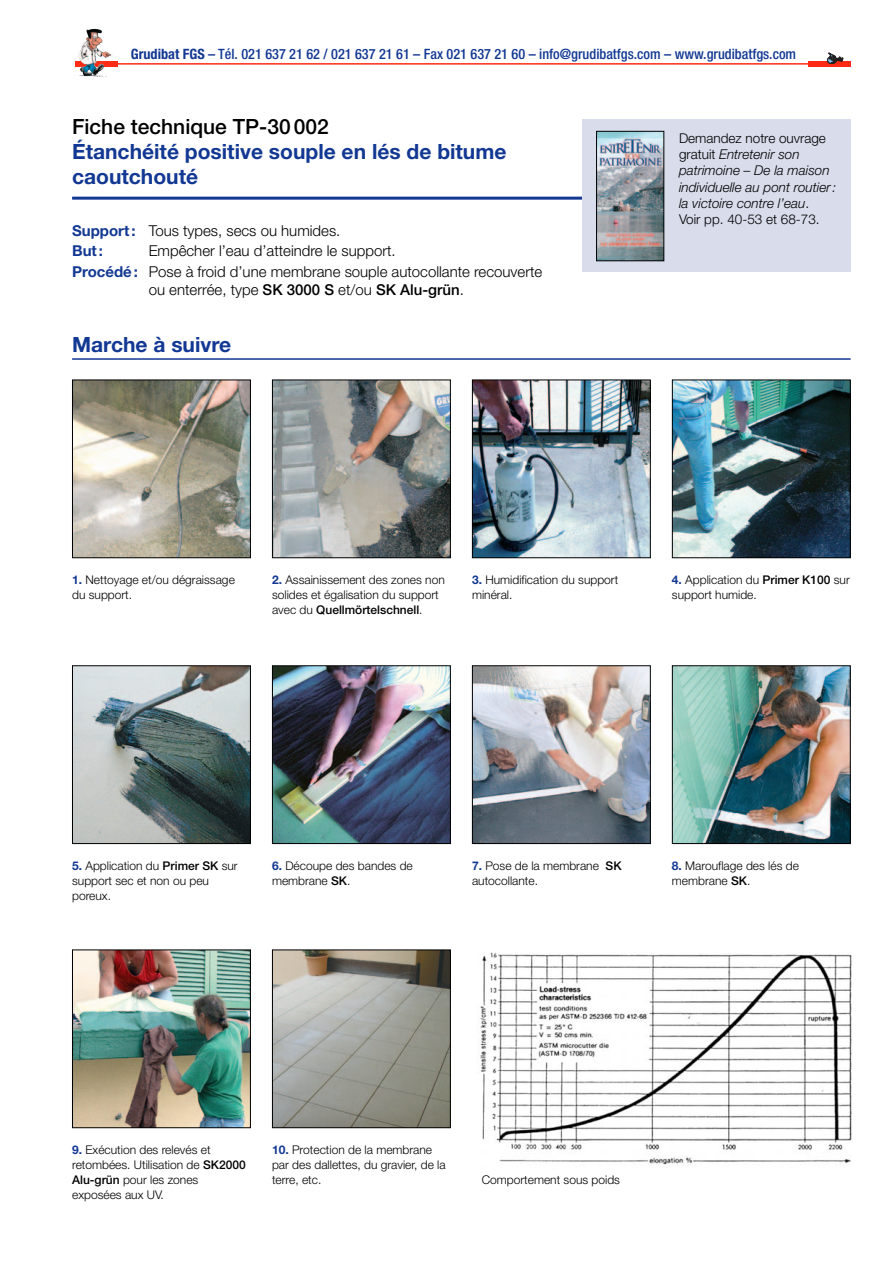
<style>
.page{position:relative;width:893px;height:1263px;background:#fff}
.page>*{position:absolute;margin:0;border:0;box-sizing:border-box;transform-origin:0 0}
.t1{font:700 21px/25px "Helvetica Neue";color:#123893}
.t2{font:500 21px "Helvetica Neue";color:#000}
.t3{font:300 15px/20.9px "Helvetica Neue";color:#000}
.t4{font:500 condensed 14.25px "Helvetica Neue";color:#123893}
.t5{font:italic 300 13.5px/16.2px "Helvetica Neue";color:#000}
.t6{font:300 12px/15px "Helvetica Neue";color:#000}
.s1{font-weight:700}
.s2{font-style:normal}
.s3{font-weight:700;color:#123893}
.s4{font-weight:500}
</style>
<div class="page">
<hr style="left:75px;top:63px;width:768px;height:2px;background:#ff2b15">
<div style="left:808px;top:61px;width:42px;height:5px;background:#ff2b15"></div>
<svg style="left:75px;top:61px;width:43px;height:5px"></svg>
<svg style="left:827px;top:53px;width:16px;height:11px"></svg>
<img style="left:94px;top:29px;width:17px;height:29px">
<hr style="left:72px;top:197px;width:546px;height:3px;background:#123893">
<div style="left:582px;top:119px;width:268px;height:153px;background:#d8dceb"></div>
<img style="left:598px;top:133px;width:64px;height:126px">
<div style="left:596px;top:131px;width:68px;height:130px;border:1px solid #000"></div>
<hr style="left:72px;top:358px;width:778px;height:2px;background:#123893">
<img style="left:74px;top:382px;width:175px;height:174px">
<div style="left:72px;top:380px;width:179px;height:178px;border:1px solid #000"></div>
<img style="left:274px;top:382px;width:175px;height:174px">
<div style="left:272px;top:380px;width:179px;height:178px;border:1px solid #000"></div>
<img style="left:474px;top:382px;width:174px;height:174px">
<div style="left:472px;top:380px;width:178px;height:178px;border:1px solid #000"></div>
<img style="left:674px;top:382px;width:174px;height:174px">
<div style="left:672px;top:380px;width:178px;height:178px;border:1px solid #000"></div>
<img style="left:74px;top:667px;width:175px;height:175px">
<div style="left:72px;top:665px;width:179px;height:179px;border:1px solid #000"></div>
<img style="left:274px;top:667px;width:175px;height:175px">
<div style="left:272px;top:665px;width:179px;height:179px;border:1px solid #000"></div>
<img style="left:474px;top:667px;width:174px;height:175px">
<div style="left:472px;top:665px;width:178px;height:179px;border:1px solid #000"></div>
<img style="left:674px;top:667px;width:174px;height:175px">
<div style="left:672px;top:665px;width:178px;height:179px;border:1px solid #000"></div>
<img style="left:74px;top:952px;width:175px;height:174px">
<div style="left:72px;top:950px;width:179px;height:178px;border:1px solid #000"></div>
<img style="left:274px;top:952px;width:175px;height:174px">
<div style="left:272px;top:950px;width:179px;height:178px;border:1px solid #000"></div>
<img style="left:480px;top:952px;width:372px;height:213px">
<p class="t4" style="left:131px;top:48px;width:666px"><span class="s1">Grudibat FGS</span> – Tél. 021 637 21 62 / 021 637 21 61 – Fax 021 637 21 60 – info@grudibatfgs.com – www.grudibatfgs.com</p>
<h1 class="t2" style="left:72px;top:119px;width:258px">Fiche technique TP-30 002</h1>
<h1 class="t1" style="left:72px;top:141px;width:436px">Étanchéité positive souple en lés de bitume caoutchouté</h1>
<p class="t5" style="left:679px;top:131px;width:159px"><span class="s2">Demandez notre ouvrage gratuit</span> Entretenir son patrimoine – De la maison individuelle au pont routier : la victoire contre l’eau<span class="s2">.<br>Voir pp. 40-53 et 68-73.</span></p>
<p class="t3" style="left:72px;top:221px;width:270px"><span class="s3">Support :</span> Tous types, secs ou humides.<br><span class="s3">But :</span></p>
<p class="t3" style="left:72px;top:242px;width:471px;text-indent:77px">Empêcher l’eau d’atteindre le support.<br><span class="s3">Procédé :</span> Pose à froid d’une membrane souple autocollante recouverte</p>
<p class="t3" style="left:149px;top:281px;width:317px">ou enterrée, type <span class="s4">SK 3000 S</span> et/ou <span class="s4">SK Alu-grün</span>.</p>
<h1 class="t1" style="left:72px;top:333px;width:161px">Marche à suivre</h1>
<p class="t6" style="left:72px;top:573px;width:164px"><span class="s3">1.</span> Nettoyage et/ou dégraissage du support.</p>
<p class="t6" style="left:272px;top:573px;width:174px"><span class="s3">2.</span> Assainissement des zones non solides et égalisation du support avec du <span class="s4">Quellmörtelschnell</span>.</p>
<p class="t6" style="left:472px;top:573px;width:148px"><span class="s3">3.</span> Humidification du support minéral.</p>
<p class="t6" style="left:672px;top:573px;width:179px"><span class="s3">4.</span> Application du <span class="s4">Primer K100</span> sur support humide.</p>
<p class="t6" style="left:72px;top:859px;width:167px"><span class="s3">5.</span> Application du <span class="s4">Primer SK</span> sur support sec et non ou peu poreux.</p>
<p class="t6" style="left:272px;top:859px;width:142px"><span class="s3">6.</span> Découpe des bandes de membrane <span class="s4">SK</span>.</p>
<p class="t6" style="left:472px;top:859px;width:151px"><span class="s3">7.</span> Pose de la membrane <span class="s4">SK </span>autocollante.</p>
<p class="t6" style="left:672px;top:859px;width:128px"><span class="s3">8.</span> Marouflage des lés de membrane <span class="s4">SK</span>.</p>
<p class="t6" style="left:72px;top:1143px;width:175px"><span class="s3">9.</span> Exécution des relevés et retombées. Utilisation de <span class="s4">SK2000<br>Alu-grün</span> pour les zones exposées aux UV.</p>
<p class="t6" style="left:272px;top:1143px;width:175px"><span class="s3">10.</span> Protection de la membrane par des dallettes, du gravier, de la terre, etc.</p>
<p class="t6" style="left:482px;top:1173px;width:140px">Comportement sous poids</p>
</div>
